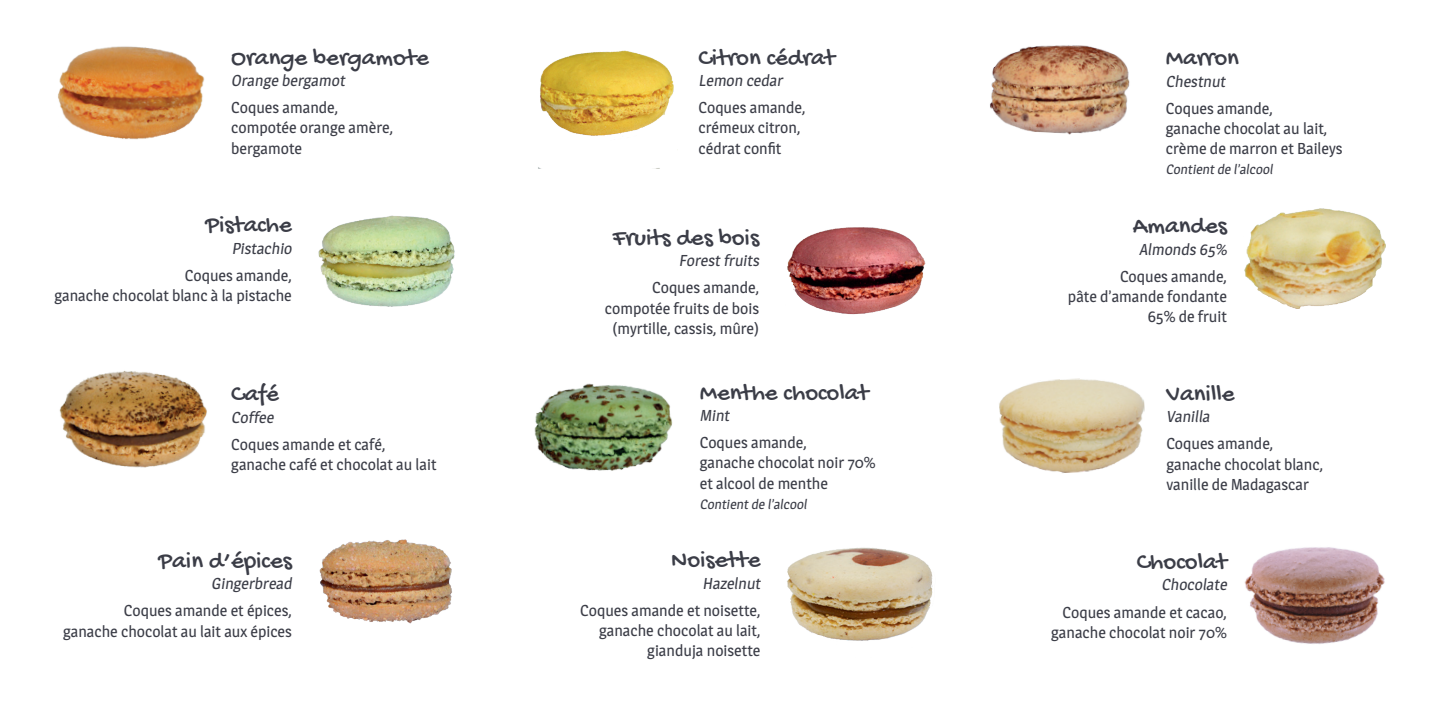
<style>
.page{position:relative;width:1442px;height:708px;background:#fff}
.page>*{position:absolute;margin:0;border:0;box-sizing:border-box;transform-origin:0 0}
.t1{font:24.75px "Gochi Hand";color:#3b3d47}
.t2{font:15.75px/27px "Magra";color:#3b3d47}
.t3{font:13.5px "Magra";color:#3b3d47}
</style>
<div class="page">
<img style="left:59px;top:371px;width:148px;height:97px">
<img style="left:58px;top:46px;width:147px;height:94px">
<img style="left:1244px;top:547px;width:141px;height:97px">
<img style="left:1244px;top:208px;width:141px;height:100px">
<img style="left:319px;top:539px;width:133px;height:85px">
<img style="left:318px;top:215px;width:137px;height:92px">
<img style="left:999px;top:378px;width:146px;height:95px">
<img style="left:787px;top:227px;width:139px;height:88px">
<img style="left:534px;top:383px;width:139px;height:88px">
<img style="left:990px;top:45px;width:140px;height:90px">
<img style="left:787px;top:547px;width:146px;height:94px">
<img style="left:538px;top:50px;width:136px;height:118px">
<h1 class="t1" style="left:231px;top:45px;width:199px">Orange bergamote</h1>
<p class="t2" style="left:231px;top:67px;width:118px">Orange bergamot<br>Coques amande,</p>
<p class="t2" style="left:231px;top:118px;width:163px;line-height:20.2px">compotée orange amère, bergamote</p>
<h1 class="t1" style="left:205px;top:212px;width:88px">Pistache</h1>
<p class="t2" style="left:185px;top:235px;width:111px;text-align:right">Pistachio<br>Coques amande,</p>
<p class="t2" style="left:54px;top:282px;width:239px">ganache chocolat blanc à la pistache</p>
<h1 class="t1" style="left:231px;top:381px;width:49px">Café</h1>
<p class="t2" style="left:231px;top:404px;width:156px">Coffee<br>Coques amande et café,</p>
<p class="t2" style="left:231px;top:451px;width:207px">ganache café et chocolat au lait</p>
<h1 class="t1" style="left:159px;top:548px;width:135px">Pain d’épices</h1>
<p class="t2" style="left:124px;top:570px;width:172px;text-align:right">Gingerbread<br>Coques amande et épices,</p>
<p class="t2" style="left:63px;top:618px;width:230px">ganache chocolat au lait aux épices</p>
<h1 class="t1" style="left:698px;top:45px;width:138px">Citron cédrat</h1>
<p class="t2" style="left:698px;top:67px;width:108px">Lemon cedar<br>Coques amande,</p>
<p class="t2" style="left:698px;top:118px;width:103px;line-height:20.2px">crémeux citron, cédrat confit</p>
<h1 class="t1" style="left:613px;top:225px;width:148px">Fruits des bois</h1>
<p class="t2" style="left:652px;top:247px;width:111px;text-align:right">Forest fruits<br>Coques amande,</p>
<p class="t2" style="left:605px;top:298px;width:156px;line-height:20.2px;text-align:center">compotée fruits de bois (myrtille, cassis, mûre)</p>
<h1 class="t1" style="left:700px;top:379px;width:170px">Menthe chocolat</h1>
<p class="t2" style="left:700px;top:402px;width:108px">Mint<br>Coques amande,</p>
<p class="t2" style="left:700px;top:453px;width:177px;line-height:20.2px">ganache chocolat noir 70% et alcool de menthe</p>
<p class="t3" style="left:700px;top:496px;width:111px">Contient de l’alcool</p>
<h1 class="t1" style="left:671px;top:547px;width:91px">Noisette</h1>
<p class="t2" style="left:580px;top:570px;width:184px;text-align:right">Hazelnut<br>Coques amande et noisette,</p>
<p class="t2" style="left:599px;top:621px;width:163px;line-height:20.2px;text-align:right">ganache chocolat au lait, gianduja noisette</p>
<h1 class="t1" style="left:1165px;top:45px;width:75px">Marron</h1>
<p class="t2" style="left:1165px;top:68px;width:108px">Chestnut<br>Coques amande,</p>
<p class="t2" style="left:1165px;top:118px;width:178px;line-height:20.2px">ganache chocolat au lait, crème de marron et Baileys</p>
<p class="t3" style="left:1165px;top:162px;width:111px">Contient de l’alcool</p>
<h1 class="t1" style="left:1132px;top:213px;width:96px">Amandes</h1>
<p class="t2" style="left:1120px;top:236px;width:111px;text-align:right">Almonds 65%<br>Coques amande,</p>
<p class="t2" style="left:1068px;top:286px;width:160px;line-height:20.2px;text-align:right">pâte d’amande fondante<br>65% de fruit</p>
<h1 class="t1" style="left:1166px;top:381px;width:70px">Vanille</h1>
<p class="t2" style="left:1166px;top:403px;width:108px">Vanilla<br>Coques amande,</p>
<p class="t2" style="left:1166px;top:454px;width:158px;line-height:20.2px">ganache chocolat blanc, vanille de Madagascar</p>
<h1 class="t1" style="left:1136px;top:549px;width:92px">Chocolat</h1>
<p class="t2" style="left:1062px;top:571px;width:168px;text-align:right">Chocolate<br>Coques amande et cacao,</p>
<p class="t2" style="left:1051px;top:619px;width:177px">ganache chocolat noir 70%</p>
</div>
